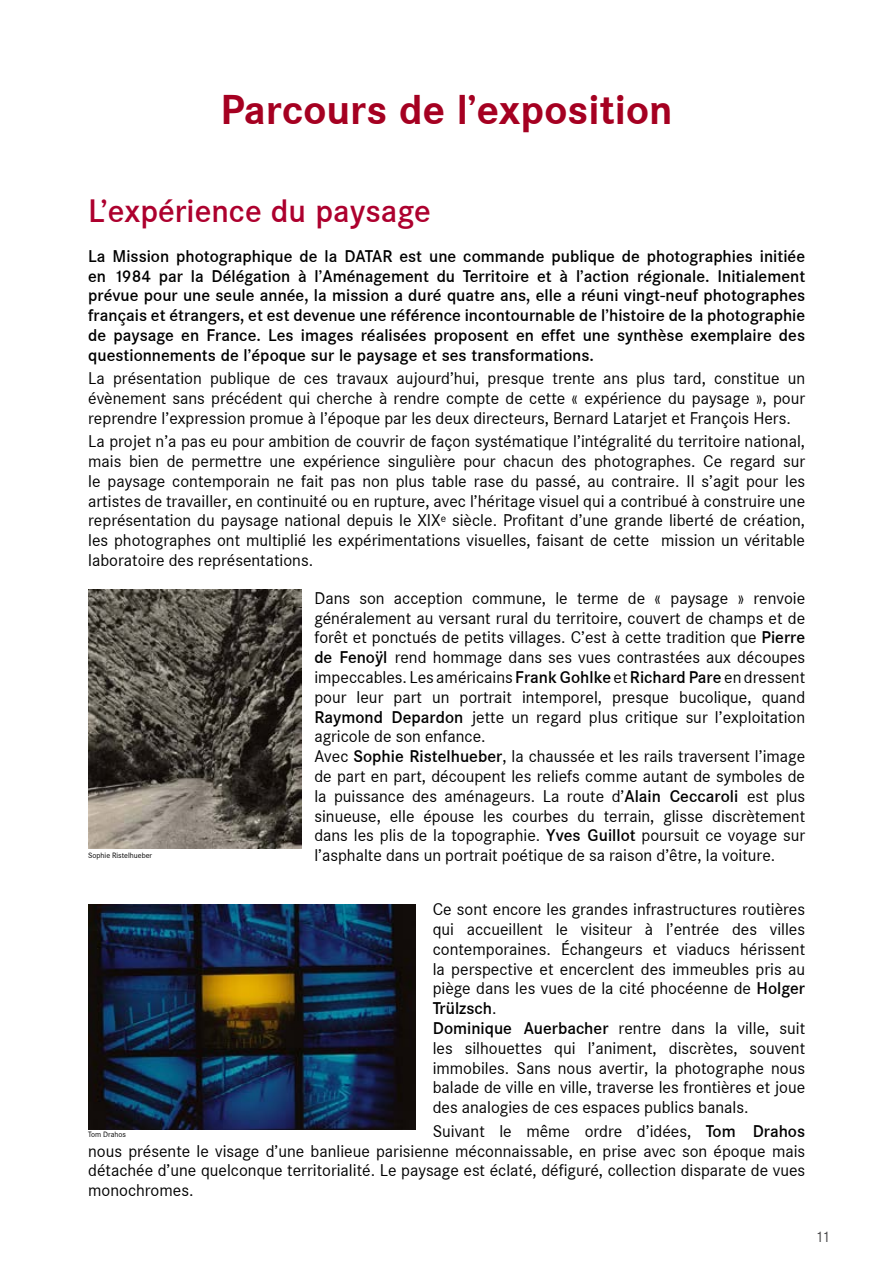
<style>
.page{position:relative;width:893px;height:1263px;background:#fff}
.page>*{position:absolute;margin:0;border:0;box-sizing:border-box;transform-origin:0 0}
.t1{font:700 40.5px "Corporate SBQ";color:#a50021}
.t2{font:500 31.5px "Corporate SBQ";color:#ad002e}
.t3{font:16.5px/19.8px "Corporate SBQ";color:#000;text-align:justify}
.t4{font:500 16.5px/19.8px "Corporate SBQ";color:#000;text-align:justify}
.t5{font:15px "Corporate SBQ";color:#4d4d4f}
.t6{font:7.5px "Corporate SBQ";color:#000}
.s1{font-weight:500}
</style>
<div class="page">
<img style="left:88px;top:590px;width:214px;height:258px">
<img style="left:88px;top:904px;width:328px;height:225px">
<h1 class="t1" style="left:220px;top:85px;width:454px">Parcours de l’exposition</h1>
<h2 class="t2" style="left:88px;top:192px;width:344px">L’expérience du paysage</h2>
<p class="t4" style="left:88px;top:246px;width:718px">La Mission photographique de la DATAR est une commande publique de photographies initiée en 1984 par la Délégation à l’Aménagement du Territoire et à l’action régionale. Initialement prévue pour une seule année, la mission a duré quatre ans, elle a réuni vingt-neuf photographes français et étrangers, et est devenue une référence incontournable de l’histoire de la photographie de paysage en France. Les images réalisées proposent en effet une synthèse exemplaire des questionnements de l’époque sur le paysage et ses transformations.</p>
<p class="t3" style="left:88px;top:369px;width:718px">La présentation publique de ces travaux aujourd’hui, presque trente ans plus tard, constitue un évènement sans précédent qui cherche à rendre compte de cette « expérience du paysage », pour reprendre l’expression promue à l’époque par les deux directeurs, Bernard Latarjet et François Hers.</p>
<p class="t3" style="left:88px;top:432px;width:718px">La projet n’a pas eu pour ambition de couvrir de façon systématique l’intégralité du territoire national, mais bien de permettre une expérience singulière pour chacun des photographes. Ce regard sur le paysage contemporain ne fait pas non plus table rase du passé, au contraire. Il s’agit pour les artistes de travailler, en continuité ou en rupture, avec l’héritage visuel qui a contribué à construire une représentation du paysage national depuis le XIX<sup>e</sup> siècle. Profitant d’une grande liberté de création, les photographes ont multiplié les expérimentations visuelles, faisant de cette mission un véritable laboratoire des représentations.</p>
<p class="t3" style="left:314px;top:588px;width:492px;text-align:left">Dans son acception commune, le terme de « paysage » renvoie généralement au versant rural du territoire, couvert de champs et de forêt et ponctués de petits villages. C’est à cette tradition que <span class="s1">Pierre de Fenoÿl</span> rend hommage dans ses vues contrastées aux découpes impeccables. Les américains <span class="s1">Frank Gohlke</span> et <span class="s1">Richard Pare</span> en dressent pour leur part un portrait intemporel, presque bucolique, quand <span class="s1">Raymond Depardon</span> jette un regard plus critique sur l’exploitation agricole de son enfance.<br>Avec <span class="s1">Sophie Ristelhueber</span>, la chaussée et les rails traversent l’image de part en part, découpent les reliefs comme autant de symboles de la puissance des aménageurs. La route d’<span class="s1">Alain Ceccaroli</span> est plus sinueuse, elle épouse les courbes du terrain, glisse discrètement dans les plis de la topographie. <span class="s1">Yves Guillot</span> poursuit ce voyage sur l’asphalte dans un portrait poétique de sa raison d’être, la voiture.</p>
<p class="t3" style="left:433px;top:900px;width:374px;text-align:left">Ce sont encore les grandes infrastructures routières qui accueillent le visiteur à l’entrée des villes contemporaines. Échangeurs et viaducs hérissent la perspective et encerclent des immeubles pris au piège dans les vues de la cité phocéenne de <span class="s1">Holger Trülzsch</span>.<br><span class="s1">Dominique Auerbacher</span> rentre dans la ville, suit les silhouettes qui l’animent, discrètes, souvent immobiles. Sans nous avertir, la photographe nous balade de ville en ville, traverse les frontières et joue des analogies de ces espaces publics banals.</p>
<p class="t3" style="left:88px;top:1121px;width:718px;text-indent:344px">Suivant le même ordre d’idées, <span class="s1">Tom Drahos </span>nous présente le visage d’une banlieue parisienne méconnaissable, en prise avec son époque mais détachée d’une quelconque territorialité. Le paysage est éclaté, défiguré, collection disparate de vues monochromes.</p>
<p class="t6" style="left:88px;top:850px;width:65px">Sophie Ristelhueber</p>
<p class="t6" style="left:88px;top:1130px;width:39px">Tom Drahos</p>
<p class="t5" style="left:815px;top:1227px;width:17px">11</p>
</div>
